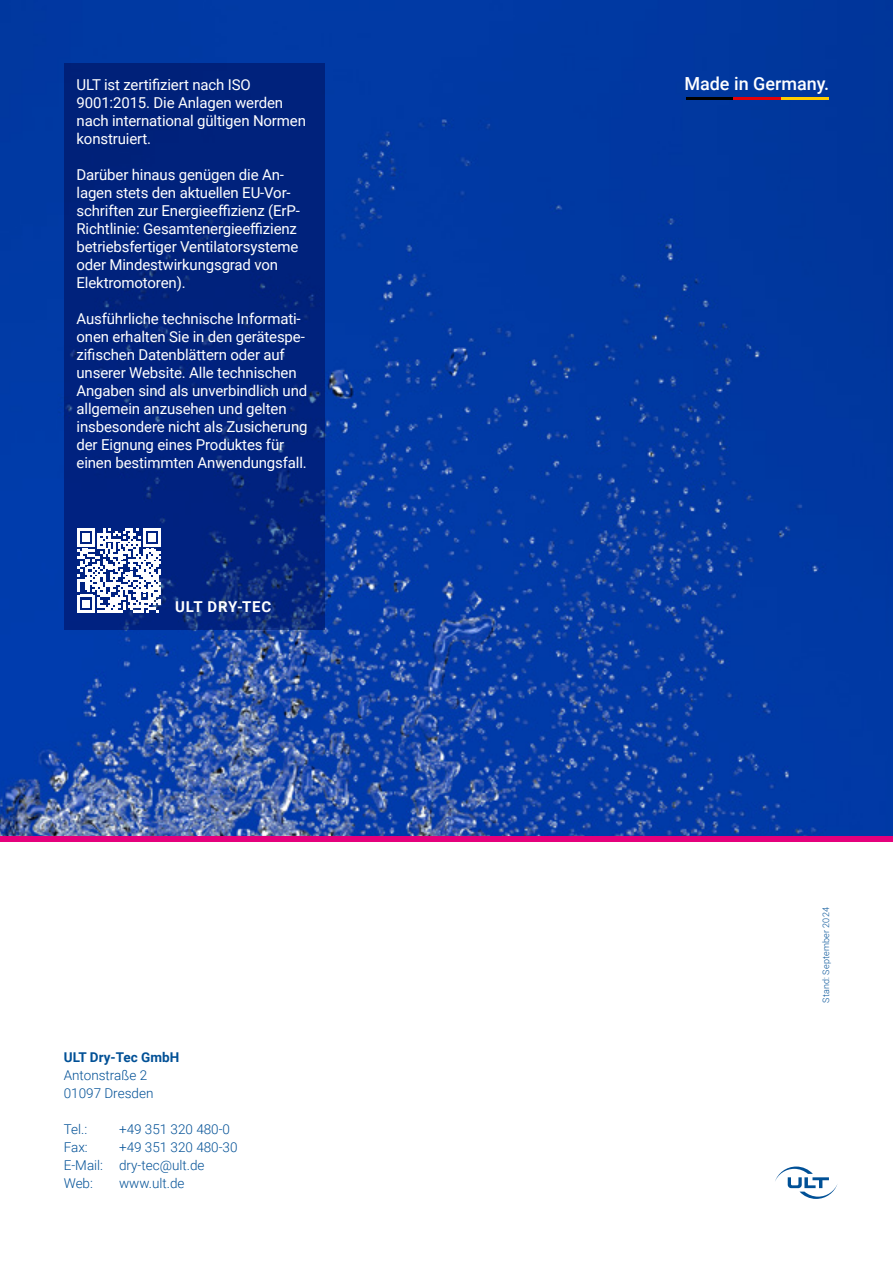
<style>
.page{position:relative;width:893px;height:1263px;background:#fff}
.page>*{position:absolute;margin:0;border:0;box-sizing:border-box;transform-origin:0 0}
.t1{font:500 18px "Roboto";color:#fff}
.t2{font:15px/18px "Roboto";letter-spacing:-.01em;color:#fff}
.t3{font:700 15px "Roboto";letter-spacing:.055em;color:#fff}
.t4{font:300 13.5px/18px "Roboto";color:#005096}
.t5{font:700 13.5px "Roboto";color:#005096}
.t6{font:300 9px "Roboto";letter-spacing:.025em;color:#005096}
</style>
<div class="page">
<img style="left:0;top:0;width:893px;height:836px">
<div style="left:64px;top:64px;width:261px;height:566px;background:#00227c"></div>
<div style="left:0;top:836px;width:893px;height:6px;background:#e5007c"></div>
<svg style="left:775px;top:1166px;width:63px;height:33px"></svg>
<hr style="left:686px;top:97px;width:47px;height:3px;background:#000">
<hr style="left:733px;top:97px;width:48px;height:3px;background:#e3000b">
<hr style="left:781px;top:97px;width:48px;height:3px;background:#fc0">
<svg style="left:77px;top:529px;width:84px;height:83px"></svg>
<p class="t2" style="left:77px;top:75px;width:176px">ULT ist zertifiziert nach ISO</p>
<p class="t1" style="left:684px;top:71px;width:146px">Made in Germany.</p>
<p class="t2" style="left:77px;top:93px;width:231px">9001:2015. Die Anlagen werden nach international gültigen Normen konstruiert.</p>
<p class="t2" style="left:77px;top:165px;width:225px">Darüber hinaus genügen die An&shy;lagen stets den aktuellen EU-Vor&shy;schriften zur Energieeffizienz (ErP-Richtlinie: Gesamtenergieeffizienz betriebsfertiger Ventilatorsysteme oder Mindestwirkungsgrad von Elektromotoren).</p>
<p class="t2" style="left:77px;top:309px;width:233px">Ausführliche technische Informati&shy;onen erhalten Sie in den gerätespe&shy;zifischen Datenblättern oder auf unserer Website. Alle technischen Angaben sind als unverbindlich und allgemein anzusehen und gelten insbesondere nicht als Zusicherung der Eignung eines Produktes für einen bestimmten Anwendungsfall.</p>
<p class="t3" style="left:175px;top:596px;width:98px">ULT DRY-TEC</p>
<p class="t5" style="left:64px;top:1048px;width:117px">ULT Dry-Tec GmbH</p>
<p class="t4" style="left:64px;top:1066px;width:91px">Antonstraße 2<br>01097 Dresden</p>
<p class="t4" style="left:64px;top:1120px;width:25px">Tel.:</p>
<p class="t4" style="left:119px;top:1120px;width:113px">+49 351 320 480-0</p>
<p class="t4" style="left:64px;top:1138px;width:26px">Fax:</p>
<p class="t4" style="left:64px;top:1138px;width:175px;text-indent:55px">+49 351 320 480-30<br>E-Mail: dry-tec@ult.de<br>Web:</p>
<p class="t4" style="left:119px;top:1174px;width:67px">www.ult.de</p>
<p class="t6" style="left:820px;top:1003px;width:97px;rotate:-90deg">Stand: September 2024</p>
</div>
